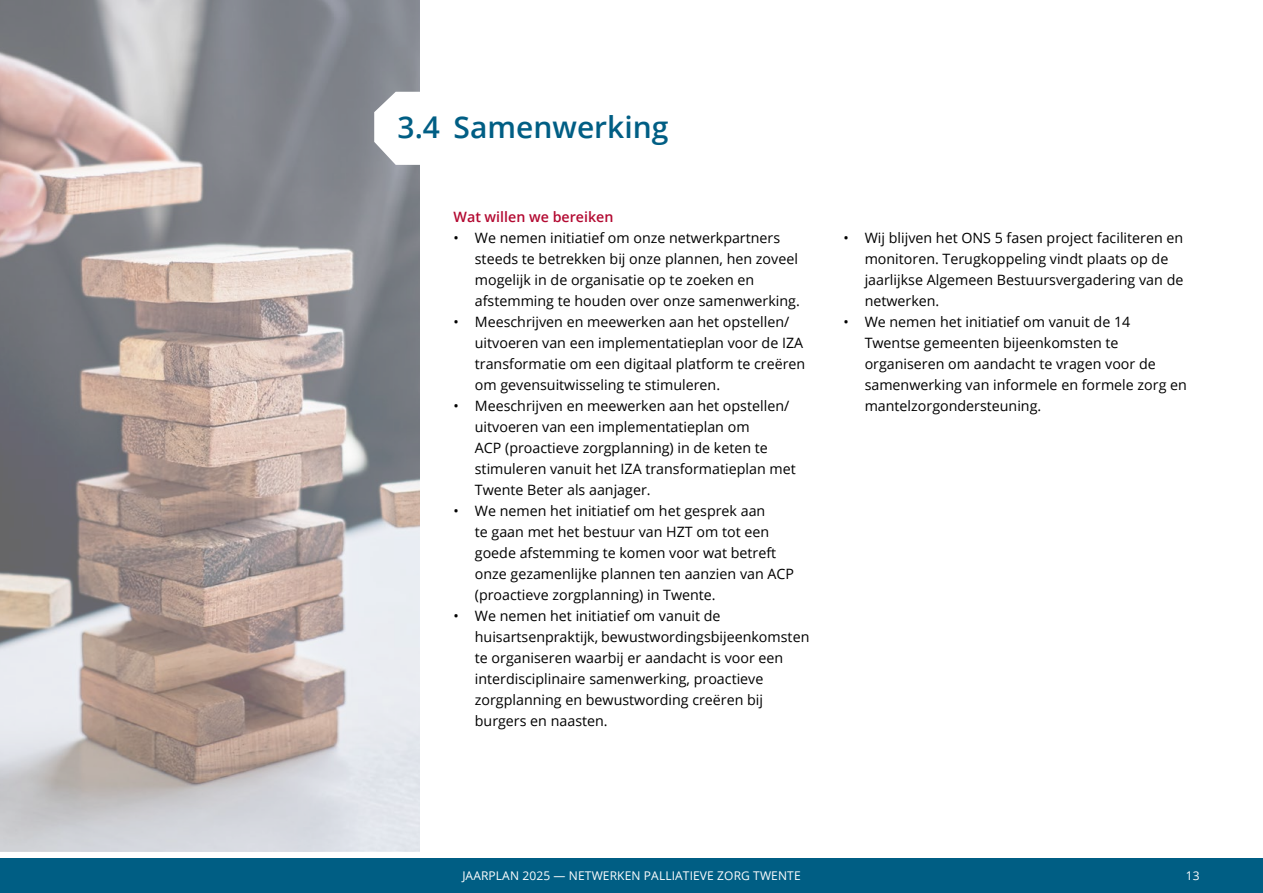
<style>
.page{position:relative;width:1263px;height:893px;background:#fff}
.page>*{position:absolute;margin:0;border:0;box-sizing:border-box;transform-origin:0 0}
.t1{font:600 30px "Open Sans";color:#005e84}
.t2{font:14.25px/21px "Open Sans";color:#000}
.t3{font:600 14.25px "Open Sans";color:#b30931}
.t4{font:12px "Open Sans";letter-spacing:.01em;color:#fff}
</style>
<div class="page">
<img style="left:0;top:0;width:420px;height:852px">
<div style="left:0;top:858px;width:1263px;height:35px;background:#005e84"></div>
<svg style="left:374px;top:92px;width:46px;height:73px"></svg>
<h1 class="t1" style="left:398px;top:107px;width:272px">3.4 Samenwerking</h1>
<p class="t3" style="left:454px;top:207px;width:161px">Wat willen we bereiken</p>
<p class="t2" style="left:475px;top:227px;width:326px;text-indent:-21px">• We nemen initiatief om onze netwerkpartners steeds te betrekken bij onze plannen, hen zoveel mogelijk in de organisatie op te zoeken en afstemming te houden over onze samenwerking.</p>
<p class="t2" style="left:475px;top:311px;width:332px;text-indent:-21px">• Meeschrijven en meewerken aan het opstellen/ uitvoeren van een implementatieplan voor de IZA transformatie om een digitaal platform te creëren om gevensuitwisseling te stimuleren.</p>
<p class="t2" style="left:475px;top:395px;width:322px;text-indent:-21px">• Meeschrijven en meewerken aan het opstellen/ uitvoeren van een implementatieplan om<br>ACP (proactieve zorgplanning) in de keten te stimuleren vanuit het IZA transformatieplan met Twente Beter als aanjager.</p>
<p class="t2" style="left:475px;top:500px;width:321px;text-indent:-21px">• We nemen het initiatief om het gesprek aan<br>te gaan met het bestuur van HZT om tot een goede afstemming te komen voor wat betreft onze gezamenlijke plannen ten aanzien van ACP (proactieve zorgplanning) in Twente.</p>
<p class="t2" style="left:475px;top:605px;width:336px;text-indent:-21px">• We nemen het initiatief om vanuit de huisartsenpraktijk, bewustwordingsbijeenkomsten te organiseren waarbij er aandacht is voor een interdisciplinaire samenwerking, proactieve zorgplanning en bewustwording creëren bij burgers en naasten.</p>
<p class="t2" style="left:865px;top:227px;width:320px;text-indent:-21px">• Wij blijven het ONS 5 fasen project faciliteren en monitoren. Terugkoppeling vindt plaats op de jaarlijkse Algemeen Bestuursvergadering van de netwerken.</p>
<p class="t2" style="left:865px;top:311px;width:324px;text-indent:-21px">• We nemen het initiatief om vanuit de 14<br>Twentse gemeenten bijeenkomsten te organiseren om aandacht te vragen voor de samenwerking van informele en formele zorg en mantelzorgondersteuning.</p>
<p class="t4" style="left:462px;top:867px;width:340px">JAARPLAN 2025 — NETWERKEN PALLIATIEVE ZORG TWENTE</p>
<p class="t4" style="left:1186px;top:867px;width:15px">13</p>
</div>
